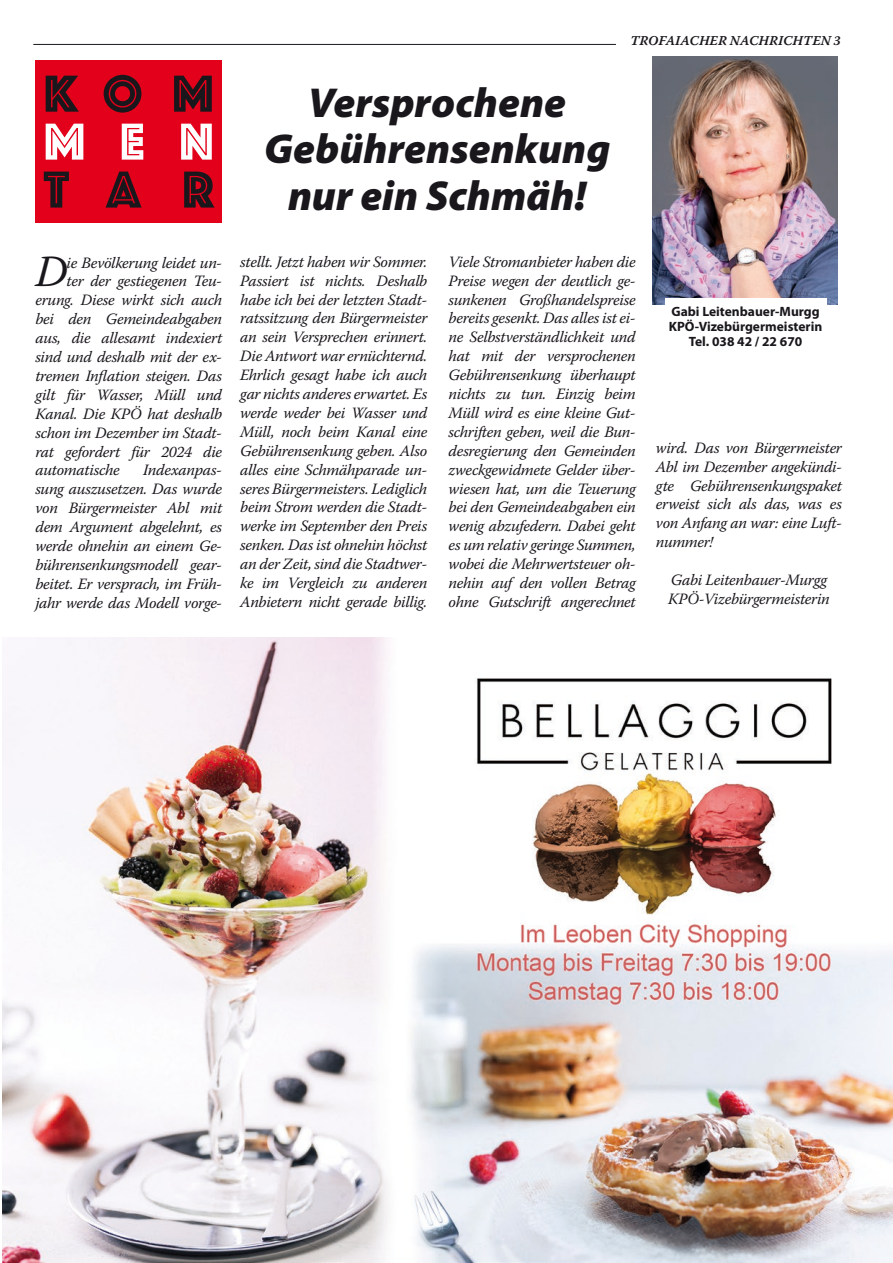
<style>
.page{position:relative;width:893px;height:1263px;background:#fff}
.page>*{position:absolute;margin:0;border:0;box-sizing:border-box;transform-origin:0 0}
.t1{font:54px "Phosphate Inline";letter-spacing:.625em;color:#1a171c}
.t2{font:54px "Phosphate Inline";color:#fff}
.swt-twxt{font:italic 44.4px "Warnock Pro";color:#1a171c}
.Titel_2{font:italic 900 42px/46.5px "Myriad Pro";color:#1a171c;text-align:center}
.swt-twxt-2{font:italic 15.75px/18.9px "Warnock Pro";letter-spacing:-.02em;color:#1a171c;text-align:justify}
.t3{font:700 13.5px/15px "Myriad Pro";color:#1a171c}
.t4{font:13.5px "Warnock Pro Semibold It Capt";color:#1a171c}
</style>
<div class="page">
<hr style="left:33px;top:44px;width:583px;height:1px;background:#1a171c">
<img style="left:2px;top:637px;width:890px;height:625px">
<div style="left:35px;top:61px;width:187px;height:162px;background:#e2001a"></div>
<img style="left:653px;top:57px;width:184px;height:247px">
<div style="left:665px;top:298px;width:161px;height:55px;background:#fff"></div>
<p class="t1" style="left:44px;top:55px;width:171px">KOM</p>
<p class="t2" style="left:44px;top:103px;width:171px">MEN</p>
<p class="t1" style="left:44px;top:151px;width:171px">TAR</p>
<p class="Titel_2" style="left:264px;top:77px;width:348px">Versprochene<br>Gebührensenkung nur ein Schmäh!</p>
<p class="t4" style="left:630px;top:33px;width:212px">TROFAIACHER NACHRICHTEN 3</p>
<p class="swt-twxt" style="left:35px;top:245px;width:34px">D</p>
<p class="swt-twxt-2" style="left:67px;top:253px;width:157px">ie Bevölkerung leidet un-</p>
<p class="swt-twxt-2" style="left:67px;top:271px;width:157px">ter der gestiegenen Teu-</p>
<p class="swt-twxt-2" style="left:35px;top:290px;width:188px">erung. Diese wirkt sich auch</p>
<p class="swt-twxt-2" style="left:35px;top:309px;width:188px">bei den Gemeindeabgaben</p>
<p class="swt-twxt-2" style="left:35px;top:328px;width:188px">aus, die allesamt indexiert</p>
<p class="swt-twxt-2" style="left:35px;top:347px;width:188px">sind und deshalb mit der ex-</p>
<p class="swt-twxt-2" style="left:35px;top:366px;width:188px">tremen Inflation steigen. Das</p>
<p class="swt-twxt-2" style="left:35px;top:385px;width:188px">gilt für Wasser, Müll und</p>
<p class="swt-twxt-2" style="left:35px;top:404px;width:188px">Kanal. Die KPÖ hat deshalb</p>
<p class="swt-twxt-2" style="left:35px;top:423px;width:188px">schon im Dezember im Stadt-</p>
<p class="swt-twxt-2" style="left:35px;top:442px;width:188px">rat gefordert für 2024 die</p>
<p class="swt-twxt-2" style="left:35px;top:460px;width:86px">automatische</p>
<p class="swt-twxt-2" style="left:35px;top:460px;width:188px;text-indent:108px">Indexanpas&shy;sung auszusetzen. Das wurde von Bürgermeister Abl mit dem Argument abgelehnt, es werde ohnehin an einem Ge&shy;bührensenkungsmodell gear&shy;beitet. Er versprach, im Früh&shy;jahr werde das Modell vorge-</p>
<p class="swt-twxt-2" style="left:240px;top:252px;width:189px">stellt. Jetzt haben wir Sommer.<br>Passiert ist nichts. Deshalb habe ich bei der letzten Stadt&shy;ratssitzung den Bürgermeister an sein Versprechen erinnert.<br>Die Antwort war ernüchternd.<br>Ehrlich gesagt habe ich auch gar nichts anderes erwartet. Es werde weder bei Wasser und Müll, noch beim Kanal eine Gebührensenkung geben. Also alles eine Schmähparade un&shy;seres Bürgermeisters. Lediglich beim Strom werden die Stadt&shy;werke im September den Preis senken. Das ist ohnehin höchst an der Zeit, sind die Stadtwer&shy;ke im Vergleich zu anderen Anbietern nicht gerade billig.</p>
<p class="swt-twxt-2" style="left:449px;top:252px;width:189px">Viele Stromanbieter haben die Preise wegen der deutlich ge&shy;sunkenen Großhandelspreise bereits gesenkt. Das alles ist ei&shy;ne Selbstverständlichkeit und hat mit der versprochenen Gebührensenkung überhaupt nichts zu tun. Einzig beim Müll wird es eine kleine Gut&shy;schriften geben, weil die Bun&shy;desregierung den Gemeinden zweckgewidmete Gelder über&shy;wiesen hat, um die Teuerung bei den Gemeindeabgaben ein wenig abzufedern. Dabei geht es um relativ geringe Summen, wobei die Mehrwertsteuer oh&shy;nehin auf den vollen Betrag ohne Gutschrift angerechnet</p>
<p class="t3" style="left:669px;top:303px;width:155px">Gabi Leitenbauer-Murgg<br>KPÖ-Vizebürgermeisterin</p>
<p class="t3" style="left:689px;top:333px;width:115px">Tel. 038 42 / 22 670</p>
<p class="swt-twxt-2" style="left:656px;top:438px;width:188px">wird. Das von Bürgermeister Abl im Dezember angekündi&shy;gte Gebührensenkungspaket erweist sich als das, was es von Anfang an war: eine Luft&shy;nummer!</p>
<p class="swt-twxt-2" style="left:671px;top:570px;width:158px">Gabi Leitenbauer-Murgg</p>
<p class="swt-twxt-2" style="left:668px;top:589px;width:163px">KPÖ-Vizebürgermeisterin</p>
</div>
